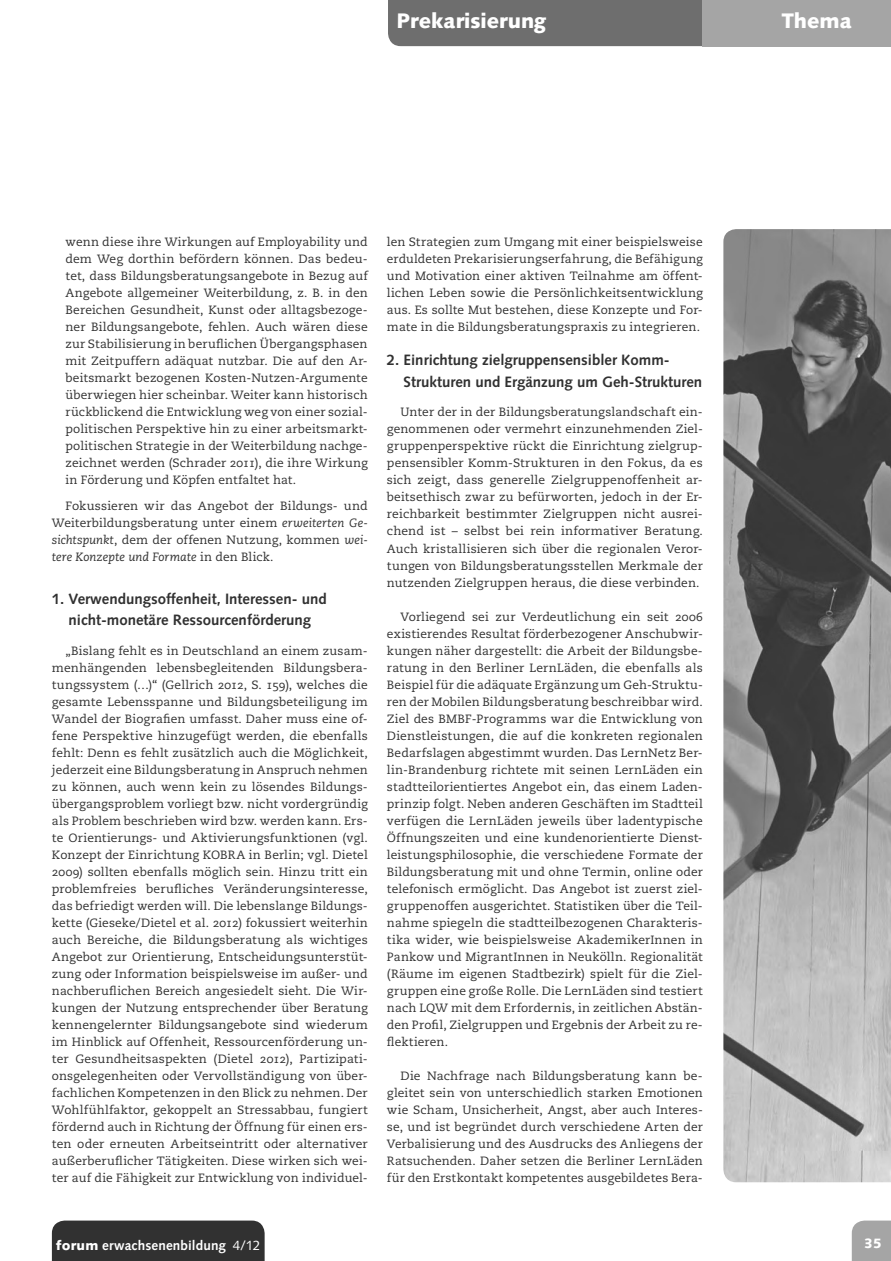
<style>
.page{position:relative;width:891px;height:1261px;background:#fff}
.page>*{position:absolute;margin:0;border:0;box-sizing:border-box;transform-origin:0 0}
.t1{font:900 21px "Syntax LT Std";color:#fff}
.t2{font:700 15px/21.3px "Syntax LT Std";color:#313131;text-align:center}
.t3{font:700 13.5px "Syntax LT Std";letter-spacing:.01em;color:#fff}
.t4{font:900 13.5px "Syntax LT Std";color:#fff}
.t5{font:12px/17px "Caecilia LT Std";letter-spacing:.01em;color:#313131;text-align:justify}
.s1{font-style:italic}
.s2{font-weight:900}
.s3{font-weight:400}
</style>
<div class="page">
<div style="left:388px;top:0;width:314px;height:46px;background:#6e6e6e"></div>
<div style="left:702px;top:0;width:188px;height:46px;background:#a5a5a5"></div>
<svg style="left:851px;top:1220px;width:39px;height:40px;background:#aaa"></svg>
<div style="left:52px;top:1220px;width:212px;height:40px;background:#313131"></div>
<img style="left:723px;top:229px;width:167px;height:952px">
<h1 class="t1" style="left:396px;top:12px;width:151px">Prekarisierung</h1>
<h1 class="t1" style="left:781px;top:12px;width:71px">Thema</h1>
<p class="t5" style="left:65px;top:234px;width:304px">wenn diese ihre Wirkungen auf Employability und dem Weg dorthin befördern können. Das bedeu&shy;tet, dass Bildungsberatungsangebote in Bezug auf Angebote allgemeiner Weiterbildung, z. B. in den Bereichen Gesundheit, Kunst oder alltagsbezoge&shy;ner Bildungsangebote, fehlen. Auch wären diese zur Stabilisierung in beruflichen Übergangsphasen mit Zeitpuffern adäquat nutzbar. Die auf den Ar&shy;beitsmarkt bezogenen Kosten-Nutzen-Argumente überwiegen hier scheinbar. Weiter kann historisch rückblickend die Entwicklung weg von einer sozial&shy;politischen Perspektive hin zu einer arbeitsmarkt&shy;politischen Strategie in der Weiterbildung nachge&shy;zeichnet werden (Schrader 2011), die ihre Wirkung in Förderung und Köpfen entfaltet hat.</p>
<p class="t5" style="left:52px;top:498px;width:317px;text-indent:14px">Fokussieren wir das Angebot der Bildungs- und Weiterbildungsberatung unter einem <span class="s1">erweiterten Ge&shy;sichtspunkt</span>, dem der offenen Nutzung, kommen <span class="s1">wei&shy;tere Konzepte und Formate</span> in den Blick.</p>
<p class="t2" style="left:52px;top:589px;width:276px">1. Verwendungsoffenheit, Interessen- und nicht-monetäre Ressourcenförderung</p>
<p class="t5" style="left:52px;top:642px;width:317px;text-indent:14px">„Bislang fehlt es in Deutschland an einem zusam&shy;menhängenden lebensbegleitenden Bildungsbera&shy;tungssystem (…)“ (Gellrich 2012, S. 159), welches die gesamte Lebensspanne und Bildungsbeteiligung im Wandel der Biografien umfasst. Daher muss eine of&shy;fene Perspektive hinzugefügt werden, die ebenfalls fehlt: Denn es fehlt zusätzlich auch die Möglichkeit, jederzeit eine Bildungsberatung in Anspruch nehmen zu können, auch wenn kein zu lösendes Bildungs&shy;übergangsproblem vorliegt bzw. nicht vordergründig als Problem beschrieben wird bzw. werden kann. Ers&shy;te Orientierungs- und Aktivierungsfunktionen (vgl.<br>Konzept der Einrichtung KOBRA in Berlin; vgl. Dietel 2009) sollten ebenfalls möglich sein. Hinzu tritt ein problemfreies berufliches Veränderungsinteresse, das befriedigt werden will. Die lebenslange Bildungs&shy;kette (Gieseke/Dietel et al. 2012) fokussiert weiterhin auch Bereiche, die Bildungsberatung als wichtiges Angebot zur Orientierung, Entscheidungsunterstüt&shy;zung oder Information beispielsweise im außer- und nachberuflichen Bereich angesiedelt sieht. Die Wir&shy;kungen der Nutzung entsprechender über Beratung kennengelernter Bildungsangebote sind wiederum im Hinblick auf Offenheit, Ressourcenförderung un&shy;ter Gesundheitsaspekten (Dietel 2012), Partizipati&shy;onsgelegenheiten oder Vervollständigung von über&shy;fachlichen Kompetenzen in den Blick zu nehmen. Der Wohlfühlfaktor, gekoppelt an Stressabbau, fungiert fördernd auch in Richtung der Öffnung für einen ers&shy;ten oder erneuten Arbeitseintritt oder alternativer außerberuflicher Tätigkeiten. Diese wirken sich wei&shy;ter auf die Fähigkeit zur Entwicklung von individuel-</p>
<p class="t5" style="left:387px;top:234px;width:317px">len Strategien zum Umgang mit einer beispielsweise erduldeten Prekarisierungserfahrung, die Befähigung und Motivation einer aktiven Teilnahme am öffent&shy;lichen Leben sowie die Persönlichkeitsentwicklung aus. Es sollte Mut bestehen, diese Konzepte und For&shy;mate in die Bildungsberatungspraxis zu integrieren.</p>
<p class="t2" style="left:403px;top:351px;width:300px;text-align:left;text-indent:-17px">2. Einrichtung zielgruppensensibler Komm-<br>Strukturen und Ergänzung um Geh-Strukturen</p>
<p class="t5" style="left:387px;top:404px;width:317px;text-indent:14px">Unter der in der Bildungsberatungslandschaft ein&shy;genommenen oder vermehrt einzunehmenden Ziel&shy;gruppenperspektive rückt die Einrichtung zielgrup&shy;pensensibler Komm-Strukturen in den Fokus, da es sich zeigt, dass generelle Zielgruppenoffenheit ar&shy;beitsethisch zwar zu befürworten, jedoch in der Er&shy;reichbarkeit bestimmter Zielgruppen nicht ausrei&shy;chend ist – selbst bei rein informativer Beratung.<br>Auch kristallisieren sich über die regionalen Veror&shy;tungen von Bildungsberatungsstellen Merkmale der nutzenden Zielgruppen heraus, die diese verbinden.</p>
<p class="t5" style="left:387px;top:608px;width:317px;text-indent:14px">Vorliegend sei zur Verdeutlichung ein seit 2006 existierendes Resultat förderbezogener Anschubwir&shy;kungen näher dargestellt: die Arbeit der Bildungsbe&shy;ratung in den Berliner LernLäden, die ebenfalls als Beispiel für die adäquate Ergänzung um Geh-Struktu&shy;ren der Mobilen Bildungsberatung beschreibbar wird.<br>Ziel des BMBF-Programms war die Entwicklung von Dienstleistungen, die auf die konkreten regionalen Bedarfslagen abgestimmt wurden. Das LernNetz Ber&shy;lin-Brandenburg richtete mit seinen LernLäden ein stadtteilorientiertes Angebot ein, das einem Laden&shy;prinzip folgt. Neben anderen Geschäften im Stadtteil verfügen die LernLäden jeweils über ladentypische Öffnungszeiten und eine kundenorientierte Dienst&shy;leistungsphilosophie, die verschiedene Formate der Bildungsberatung mit und ohne Termin, online oder telefonisch ermöglicht. Das Angebot ist zuerst ziel&shy;gruppenoffen ausgerichtet. Statistiken über die Teil&shy;nahme spiegeln die stadtteilbezogenen Charakteris&shy;tika wider, wie beispielsweise AkademikerInnen in Pankow und MigrantInnen in Neukölln. Regionalität (Räume im eigenen Stadtbezirk) spielt für die Ziel&shy;gruppen eine große Rolle. Die LernLäden sind testiert nach LQW mit dem Erfordernis, in zeitlichen Abstän&shy;den Profil, Zielgruppen und Ergebnis der Arbeit zu re&shy;flektieren.</p>
<p class="t5" style="left:387px;top:1068px;width:317px;text-indent:14px">Die Nachfrage nach Bildungsberatung kann be&shy;gleitet sein von unterschiedlich starken Emotionen wie Scham, Unsicherheit, Angst, aber auch Interes&shy;se, und ist begründet durch verschiedene Arten der Verbalisierung und des Ausdrucks des Anliegens der Ratsuchenden. Daher setzen die Berliner LernLäden für den Erstkontakt kompetentes ausgebildetes Bera-</p>
<p class="t3" style="left:56px;top:1239px;width:205px"><span class="s2">forum</span> erwachsenenbildung <span class="s3">4/12</span></p>
<p class="t4" style="left:864px;top:1237px;width:19px">35</p>
</div>
